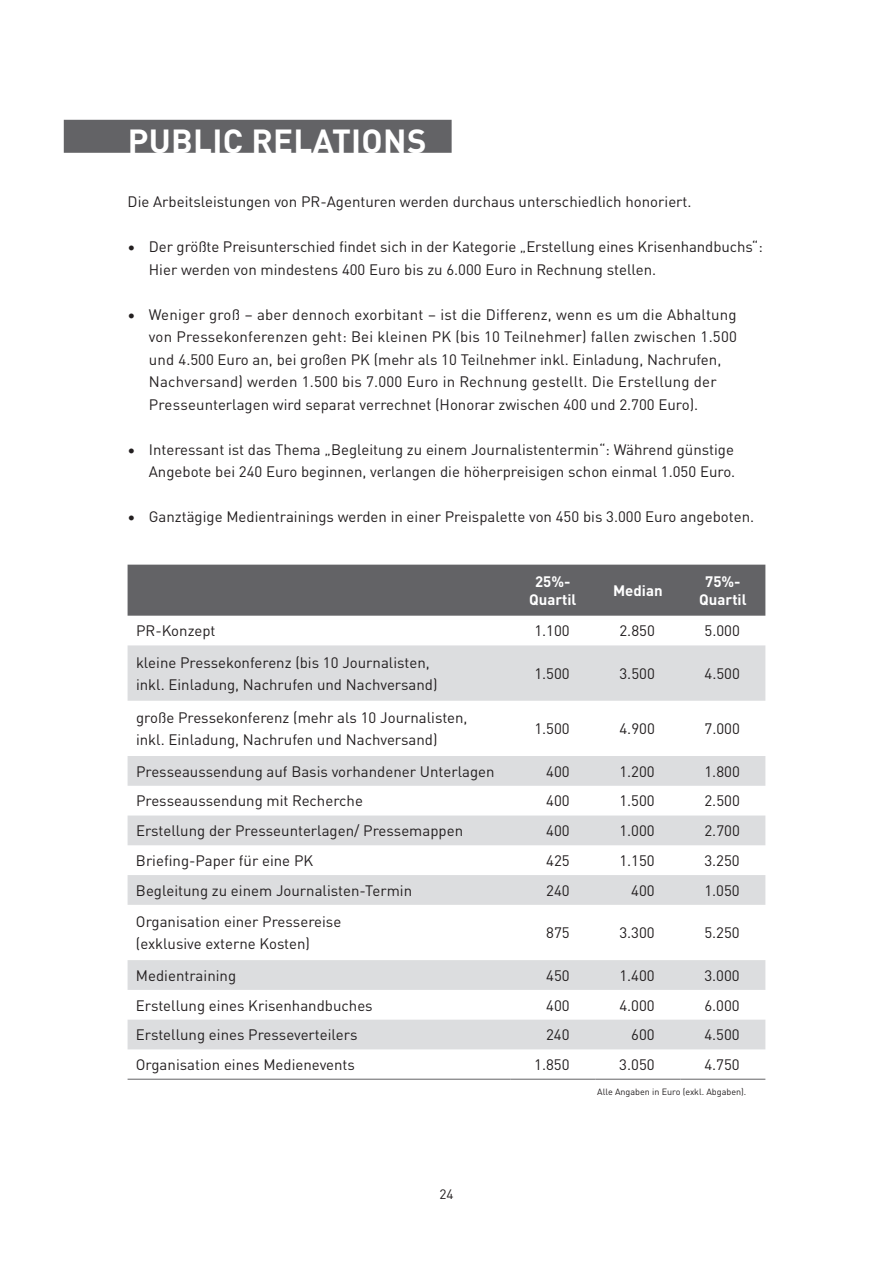
<style>
.page{position:relative;width:893px;height:1263px;background:#fff}
.page>*{position:absolute;margin:0;border:0;box-sizing:border-box;transform-origin:0 0}
.t1{font:700 33px "DINOT";letter-spacing:.01em;color:#fff}
.t2{font:15px/22.5px "DINOT";color:#231f20}
.t3{font:700 15px/18px "DINOT";color:#fff;text-align:center}
.t4{font:13.5px "DINOT";color:#231f20}
.t5{font:9px "DINOT";color:#231f20}
</style>
<div class="page">
<div style="left:64px;top:120px;width:388px;height:33px;background:#636366"></div>
<div style="left:128px;top:565px;width:637px;height:51px;background:#636366"></div>
<svg style="left:128px;top:645px;width:637px;height:404px;fill:#e4e5e6"></svg>
<hr style="left:128px;top:1079px;width:382px;height:1px;background:#636366">
<hr style="left:510px;top:1079px;width:85px;height:1px;background:#636366">
<hr style="left:595px;top:1079px;width:85px;height:1px;background:#636366">
<hr style="left:680px;top:1079px;width:85px;height:1px;background:#636366">
<h1 class="t1" style="left:128px;top:115px;width:300px">PUBLIC RELATIONS</h1>
<p class="t2" style="left:128px;top:189px;width:563px">Die Arbeitsleistungen von PR-Agenturen werden durchaus unterschiedlich honoriert.</p>
<p class="t2" style="left:149px;top:234px;width:615px;text-indent:-21px">• Der größte Preisunterschied findet sich in der Kategorie „Erstellung eines Krisenhandbuchs“:<br>Hier werden von mindestens 400 Euro bis zu 6.000 Euro in Rechnung stellen.</p>
<p class="t2" style="left:149px;top:302px;width:590px;text-indent:-21px">• Weniger groß – aber dennoch exorbitant – ist die Differenz, wenn es um die Abhaltung von Pressekonferenzen geht: Bei kleinen PK (bis 10 Teilnehmer) fallen zwischen 1.500 und 4.500 Euro an, bei großen PK (mehr als 10 Teilnehmer inkl. Einladung, Nachrufen, Nachversand) werden 1.500 bis 7.000 Euro in Rechnung gestellt. Die Erstellung der Presseunterlagen wird separat verrechnet (Honorar zwischen 400 und 2.700 Euro).</p>
<p class="t2" style="left:128px;top:437px;width:608px;text-align:right">• Interessant ist das Thema „Begleitung zu einem Journalistentermin“: Während günstige<br>Angebote bei 240 Euro beginnen, verlangen die höherpreisigen schon einmal 1.050 Euro.</p>
<p class="t2" style="left:128px;top:504px;width:625px">• Ganztägige Medientrainings werden in einer Preispalette von 450 bis 3.000 Euro angeboten.</p>
<p class="t3" style="left:529px;top:571px;width:49px">25%-<br>Quartil</p>
<p class="t3" style="left:613px;top:580px;width:51px">Median</p>
<p class="t3" style="left:699px;top:571px;width:49px">75%-<br>Quartil</p>
<p class="t2" style="left:136px;top:618px;width:81px">PR-Konzept</p>
<p class="t2" style="left:534px;top:618px;width:37px">1.100</p>
<p class="t2" style="left:619px;top:618px;width:37px">2.850</p>
<p class="t2" style="left:704px;top:618px;width:37px">5.000</p>
<p class="t2" style="left:136px;top:650px;width:303px">kleine Pressekonferenz (bis 10 Journalisten, inkl. Einladung, Nachrufen und Nachversand)</p>
<p class="t2" style="left:534px;top:661px;width:37px">1.500</p>
<p class="t2" style="left:619px;top:661px;width:37px">3.500</p>
<p class="t2" style="left:704px;top:661px;width:37px">4.500</p>
<p class="t2" style="left:136px;top:705px;width:333px">große Pressekonferenz (mehr als 10 Journalisten, inkl. Einladung, Nachrufen und Nachversand)</p>
<p class="t2" style="left:534px;top:716px;width:37px">1.500</p>
<p class="t2" style="left:619px;top:716px;width:37px">4.900</p>
<p class="t2" style="left:704px;top:716px;width:37px">7.000</p>
<p class="t2" style="left:136px;top:759px;width:360px">Presseaussendung auf Basis vorhandener Unterlagen</p>
<p class="t2" style="left:546px;top:759px;width:25px">400</p>
<p class="t2" style="left:619px;top:759px;width:37px">1.200</p>
<p class="t2" style="left:704px;top:759px;width:37px">1.800</p>
<p class="t2" style="left:136px;top:788px;width:228px">Presseaussendung mit Recherche</p>
<p class="t2" style="left:546px;top:788px;width:25px">400</p>
<p class="t2" style="left:619px;top:788px;width:37px">1.500</p>
<p class="t2" style="left:704px;top:788px;width:37px">2.500</p>
<p class="t2" style="left:136px;top:818px;width:329px">Erstellung der Presseunterlagen/ Pressemappen</p>
<p class="t2" style="left:546px;top:818px;width:25px">400</p>
<p class="t2" style="left:619px;top:818px;width:37px">1.000</p>
<p class="t2" style="left:704px;top:818px;width:37px">2.700</p>
<p class="t2" style="left:136px;top:848px;width:179px">Briefing-Paper für eine PK</p>
<p class="t2" style="left:546px;top:848px;width:25px">425</p>
<p class="t2" style="left:619px;top:848px;width:37px">1.150</p>
<p class="t2" style="left:704px;top:848px;width:37px">3.250</p>
<p class="t2" style="left:136px;top:878px;width:278px">Begleitung zu einem Journalisten-Termin</p>
<p class="t2" style="left:546px;top:878px;width:25px">240</p>
<p class="t2" style="left:631px;top:878px;width:25px">400</p>
<p class="t2" style="left:704px;top:878px;width:37px">1.050</p>
<p class="t2" style="left:136px;top:909px;width:207px">Organisation einer Pressereise (exklusive externe Kosten)</p>
<p class="t2" style="left:546px;top:920px;width:25px">875</p>
<p class="t2" style="left:619px;top:920px;width:37px">3.300</p>
<p class="t2" style="left:704px;top:920px;width:37px">5.250</p>
<p class="t2" style="left:136px;top:963px;width:102px">Medientraining</p>
<p class="t2" style="left:546px;top:963px;width:25px">450</p>
<p class="t2" style="left:619px;top:963px;width:37px">1.400</p>
<p class="t2" style="left:704px;top:963px;width:37px">3.000</p>
<p class="t2" style="left:136px;top:992px;width:238px">Erstellung eines Krisenhandbuches</p>
<p class="t2" style="left:546px;top:992px;width:25px">400</p>
<p class="t2" style="left:619px;top:992px;width:37px">4.000</p>
<p class="t2" style="left:704px;top:992px;width:37px">6.000</p>
<p class="t2" style="left:136px;top:1022px;width:223px">Erstellung eines Presseverteilers</p>
<p class="t2" style="left:546px;top:1022px;width:25px">240</p>
<p class="t2" style="left:631px;top:1022px;width:25px">600</p>
<p class="t2" style="left:704px;top:1022px;width:37px">4.500</p>
<p class="t2" style="left:136px;top:1052px;width:221px">Organisation eines Medienevents</p>
<p class="t2" style="left:534px;top:1052px;width:37px">1.850</p>
<p class="t2" style="left:619px;top:1052px;width:37px">3.050</p>
<p class="t2" style="left:704px;top:1052px;width:37px">4. 750</p>
<p class="t5" style="left:597px;top:1084px;width:149px">Alle Angaben in Euro (exkl. Abgaben).</p>
<p class="t4" style="left:439px;top:1184px;width:16px">24</p>
</div>
